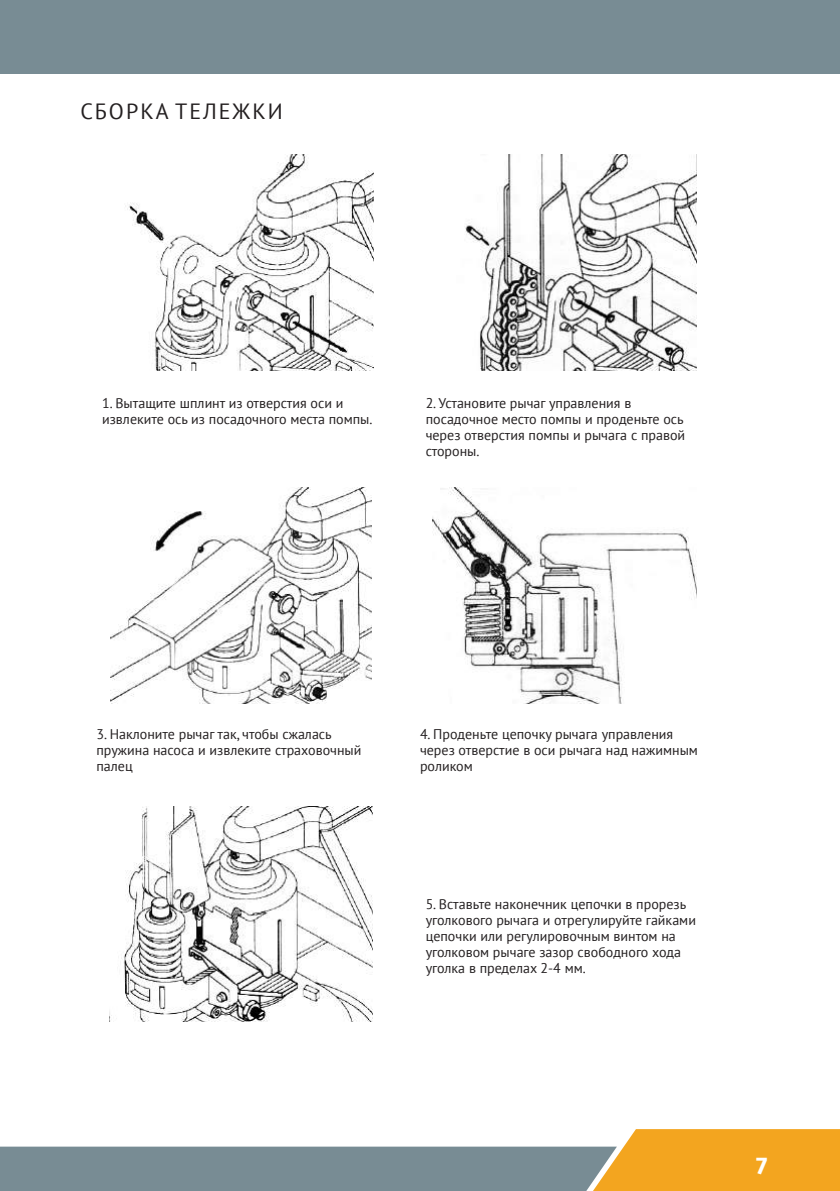
<style>
.page{position:relative;width:840px;height:1191px;background:#fff}
.page>*{position:absolute;margin:0;border:0;box-sizing:border-box;transform-origin:0 0}
.t1{font:700 24px "Fira Sans OT";color:#fff}
.t2{font:22px "PT Sans";letter-spacing:.09em;color:#231f20}
.t3{font:14px/16px "PT Sans";color:#231f20}
</style>
<div class="page">
<div style="left:0;top:0;width:839px;height:74px;background:#788c94"></div>
<svg style="left:0;top:1129px;width:839px;height:62px"></svg>
<img style="left:125px;top:155px;width:248px;height:215px">
<img style="left:465px;top:155px;width:231px;height:215px">
<img style="left:111px;top:487px;width:260px;height:216px">
<img style="left:432px;top:487px;width:264px;height:216px">
<img style="left:110px;top:806px;width:262px;height:215px">
<h2 class="t2" style="left:80px;top:97px;width:204px">СБОРКА ТЕЛЕЖКИ</h2>
<p class="t3" style="left:102px;top:394px;width:272px">1. Вытащите шплинт из отверстия оси и извлеките ось из посадочного места помпы.</p>
<p class="t3" style="left:425px;top:394px;width:261px">2. Установите рычаг управления в посадочное место помпы и проденьте ось через отверстия помпы и рычага с правой стороны.</p>
<p class="t3" style="left:96px;top:726px;width:266px">3. Наклоните рычаг так, чтобы сжалась пружина насоса и извлеките страховочный палец</p>
<p class="t3" style="left:420px;top:726px;width:279px">4. Проденьте цепочку рычага управления через отверстие в оси рычага над нажимным роликом</p>
<p class="t3" style="left:425px;top:896px;width:272px">5. Вставьте наконечник цепочки в прорезь уголкового рычага и отрегулируйте гайками цепочки или регулировочным винтом на уголковом рычаге зазор свободного хода уголка в пределах 2-4 мм.</p>
<h1 class="t1" style="left:755px;top:1148px;width:13px">7</h1>
</div>
